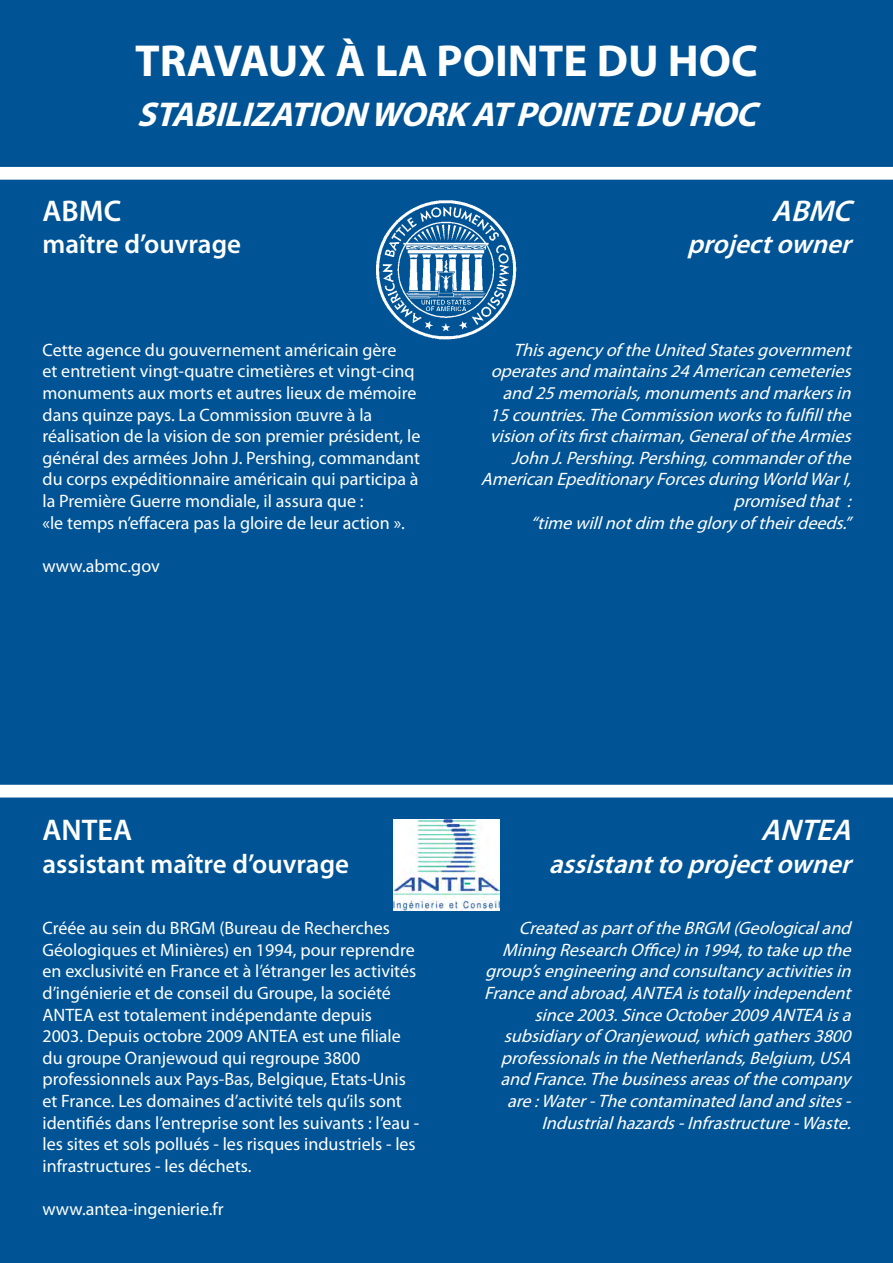
<style>
.page{position:relative;width:893px;height:1263px;background:#fff}
.page>*{position:absolute;margin:0;border:0;box-sizing:border-box;transform-origin:0 0}
.t1{font:700 45px "Myriad Pro";color:#fff}
.t2{font:italic 700 34.5px "Myriad Pro";color:#fff}
.t3{font:600 30px "Myriad Pro";color:#fff}
.t4{font:italic 600 30px "Myriad Pro";color:#fff}
.t5{font:600 27px "Myriad Pro";color:#fff}
.t6{font:italic 600 27px "Myriad Pro";color:#fff}
.t7{font:18px/21.6px "Myriad Pro";color:#fff}
.t8{font:italic 18px/21.6px "Myriad Pro";color:#fff;text-align:right}
.s1{font-family:"Eurostile";font-stretch:condensed}
</style>
<div class="page">
<div style="left:0;top:244px;width:893px;height:690px;background:#005495"></div>
<div style="left:0;top:0;width:893px;height:244px;background:#005495"></div>
<div style="left:0;top:934px;width:893px;height:329px;background:#005495"></div>
<svg style="left:0;top:785px;width:893px;height:12px"></svg>
<svg style="left:0;top:167px;width:893px;height:13px"></svg>
<img style="left:373px;top:197px;width:147px;height:145px">
<img style="left:394px;top:819px;width:105px;height:92px">
<p class="t1" style="left:135px;top:32px;width:624px">TRAVAUX À LA POINTE DU HOC</p>
<p class="t2" style="left:137px;top:92px;width:632px">STABILIZATION WORKATPOINTEDU HOC</p>
<p class="t3" style="left:43px;top:192px;width:80px">ABMC</p>
<p class="t5" style="left:43px;top:227px;width:200px">maître d’ouvrage</p>
<p class="t7" style="left:43px;top:339px;width:379px">Cette agence du gouvernement américain gère<br>et entretient vingt-quatre cimetières et vingt-cinq monuments aux morts et autres lieux de mémoire dans quinze pays. La Commission <span class="s1">œ</span>uvre à la réalisation de la vision de son premier président, le général des armées John J. Pershing, commandant du corps expéditionnaire américain qui participa à la Première Guerre mondiale, il assura que :</p>
<p class="t7" style="left:43px;top:511px;width:364px">«le temps n’effacera pas la gloire de leur action ».</p>
<p class="t7" style="left:43px;top:555px;width:119px">www.abmc.gov</p>
<p class="t4" style="left:772px;top:192px;width:90px">ABMC</p>
<p class="t6" style="left:687px;top:227px;width:174px">projectowner</p>
<p class="t8" style="left:489px;top:339px;width:368px">ThisagencyoftheUnitedStatesgovernment operatesandmaintains24Americancemeteries and25memorials,monumentsandmarkersin 15countries.TheCommissionworkstofulfillthe visionofitsfirstchairman,GeneraloftheArmies JohnJ.Pershing.Pershing,commanderofthe</p>
<p class="t8" style="left:481px;top:468px;width:377px">AmericanEpeditionaryForcesduringWorldWarI, promisedthat :</p>
<p class="t8" style="left:531px;top:511px;width:327px">“timewillnotdim thegloryoftheirdeeds.”</p>
<p class="t3" style="left:43px;top:811px;width:91px">ANTEA</p>
<p class="t5" style="left:43px;top:846px;width:308px">assistant maître d’ouvrage</p>
<p class="t7" style="left:43px;top:917px;width:378px">Créée au sein du BRGM (Bureau de Recherches Géologiques et Minières) en 1994, pour reprendre en exclusivité en France et à l’étranger les activités d’ingénierie et de conseil du Groupe, la société ANTEA est totalement indépendante depuis<br>2003. Depuis octobre 2009 ANTEA est une filiale du groupe Oranjewoud qui regroupe 3800 professionnels aux Pays-Bas, Belgique, Etats-Unis et France. Les domaines d’activité tels qu’ils sont identifiés dans l’entreprise sont les suivants : l’eau - les sites et sols pollués - les risques industriels - les infrastructures - les déchets.</p>
<p class="t7" style="left:43px;top:1198px;width:183px">www.antea-ingenierie.fr</p>
<p class="t4" style="left:761px;top:811px;width:101px">ANTEA</p>
<p class="t6" style="left:549px;top:846px;width:312px">assistanttoprojectowner</p>
<p class="t8" style="left:484px;top:917px;width:374px">CreatedaspartoftheBRGM (Geologicaland MiningResearchOffice)in1994,totakeupthe group’sengineeringandconsultancyactivitiesin Franceandabroad,ANTEA istotallyindependent since2003.SinceOctober2009ANTEA isa subsidiaryofOranjewoud,whichgathers3800 professionalsintheNetherlands,Belgium,USA andFrance.Thebusinessareasofthecompany are:Water-Thecontaminatedlandandsites-Industrialhazards-Infrastructure-Waste.</p>
</div>
